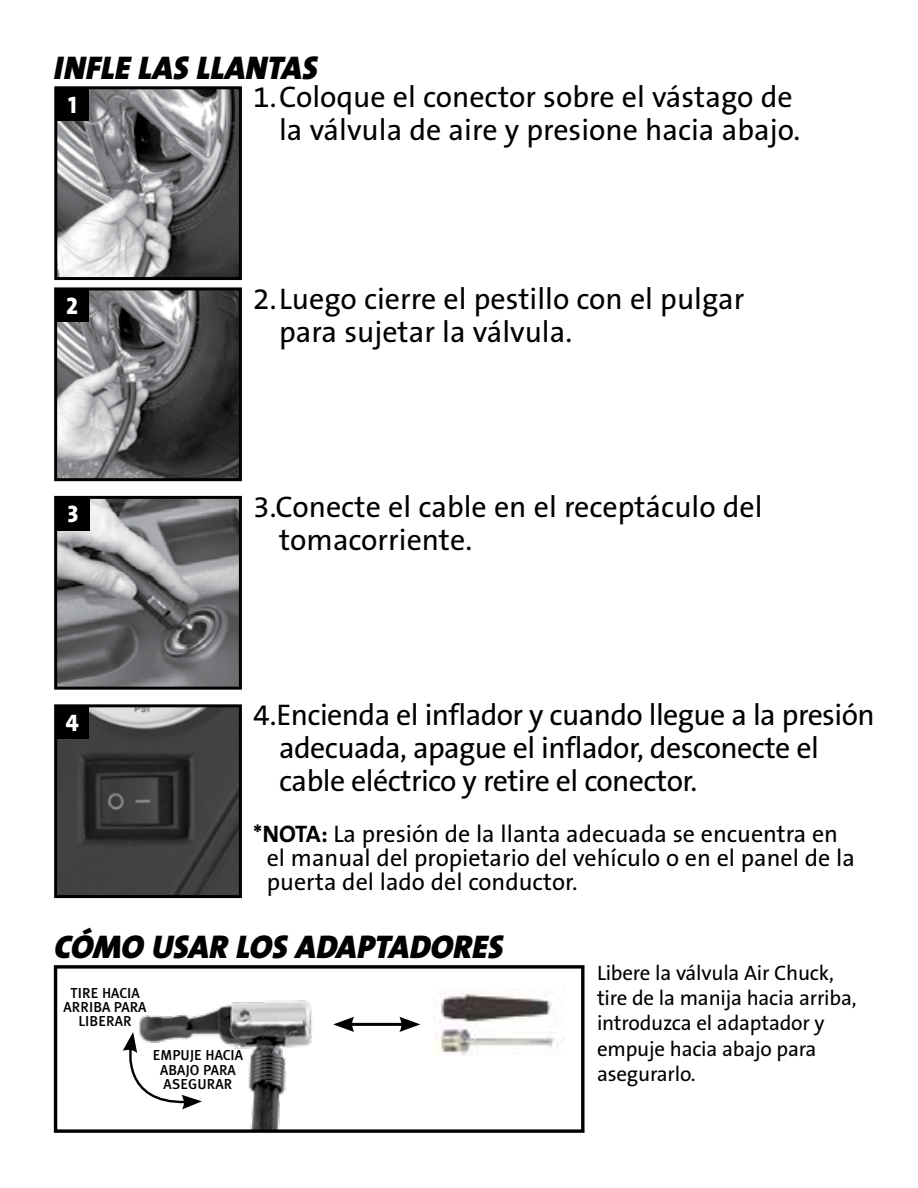
<style>
.page{position:relative;width:918px;height:1188px;background:#fff}
.page>*{position:absolute;margin:0;border:0;box-sizing:border-box;transform-origin:0 0}
.t1{font:italic 33px "The Sans Black Caps";color:#000}
.t2{font:30px/33px "The Sans Q5 Rg TF";color:#000}
.t3{font:30px/33px "The Sans Q5 Rg TF";letter-spacing:-.02em;color:#000}
.t4{font:24px/24px "The Sans Q5 Rg TF";color:#000}
.t5{font:24px "The Sans Extra Bold Caps";color:#fff}
.t6{font:21px/25.2px "The Sans Q5 Rg TF";letter-spacing:-.01em;color:#000}
.t7{font:500 14.4px/14.4px "Meta Plus";letter-spacing:.005em;color:#000;text-align:center}
.s1{font-family:"The Sans Q7 Bd TF"}
</style>
<div class="page">
<img style="left:58px;top:90px;width:180px;height:186px">
<div style="left:54px;top:86px;width:188px;height:194px;border:3px solid #000"></div>
<div style="left:56px;top:88px;width:33px;height:33px;background:#000"></div>
<img style="left:58px;top:291px;width:180px;height:186px">
<div style="left:54px;top:287px;width:188px;height:194px;border:3px solid #000"></div>
<div style="left:56px;top:289px;width:33px;height:33px;background:#000"></div>
<img style="left:58px;top:500px;width:180px;height:186px">
<div style="left:54px;top:496px;width:188px;height:194px;border:3px solid #000"></div>
<div style="left:56px;top:497px;width:34px;height:33px;background:#000"></div>
<img style="left:58px;top:708px;width:180px;height:186px">
<div style="left:54px;top:704px;width:188px;height:194px;border:3px solid #000"></div>
<div style="left:56px;top:706px;width:33px;height:33px;background:#000"></div>
<img style="left:139px;top:1000px;width:174px;height:129px">
<div style="left:54px;top:965px;width:531px;height:168px;border:3px solid #000"></div>
<svg style="left:122px;top:1032px;width:80px;height:77px"></svg>
<img style="left:433px;top:991px;width:125px;height:64px">
<hr style="left:350px;top:1023px;width:54px;height:3px;background:#000">
<svg style="left:333px;top:1017px;width:21px;height:15px"></svg>
<svg style="left:399px;top:1017px;width:21px;height:15px"></svg>
<p class="t1" style="left:54px;top:40px;width:265px">INFLE LAS LLANTAS</p>
<p class="t5" style="left:68px;top:85px;width:10px">1</p>
<p class="t5" style="left:66px;top:286px;width:13px">2</p>
<p class="t5" style="left:67px;top:494px;width:13px">3</p>
<p class="t2" style="left:253px;top:82px;width:548px;text-align:right">1. Coloque el conector sobre el vástago de la válvula de aire y presione hacia abajo.</p>
<p class="t2" style="left:279px;top:284px;width:467px;text-indent:-26px">2. Luego cierre el pestillo con el pulgar para sujetar la válvula.</p>
<p class="t2" style="left:279px;top:492px;width:485px;text-indent:-26px">3.Conecte el cable en el receptáculo del tomacorriente.</p>
<p class="t5" style="left:66px;top:703px;width:15px">4</p>
<p class="t3" style="left:279px;top:700px;width:597px;text-indent:-26px">4.Encienda el inflador y cuando llegue a la presión adecuada, apague el inflador, desconecte el cable eléctrico y retire el conector.</p>
<p class="t4" style="left:267px;top:824px;width:590px;text-indent:-14px"><span class="s1">*NOTA:</span> La presión de la llanta adecuada se encuentra en el manual del propietario del vehículo o en el panel de la puerta del lado del conductor.</p>
<p class="t1" style="left:54px;top:919px;width:451px">CÓMO USAR LOS ADAPTADORES</p>
<p class="t7" style="left:64px;top:985px;width:85px">TIRE HACIA<br>ARRIBA PARA<br>LIBERAR</p>
<p class="t7" style="left:153px;top:1048px;width:92px">EMPUJE HACIA<br>ABAJO PARA<br>ASEGURAR</p>
<p class="t6" style="left:597px;top:962px;width:261px">Libere la válvula Air Chuck, tire de la manija hacia arriba, introduzca el adaptador y empuje hacia abajo para asegurarlo.</p>
</div>
